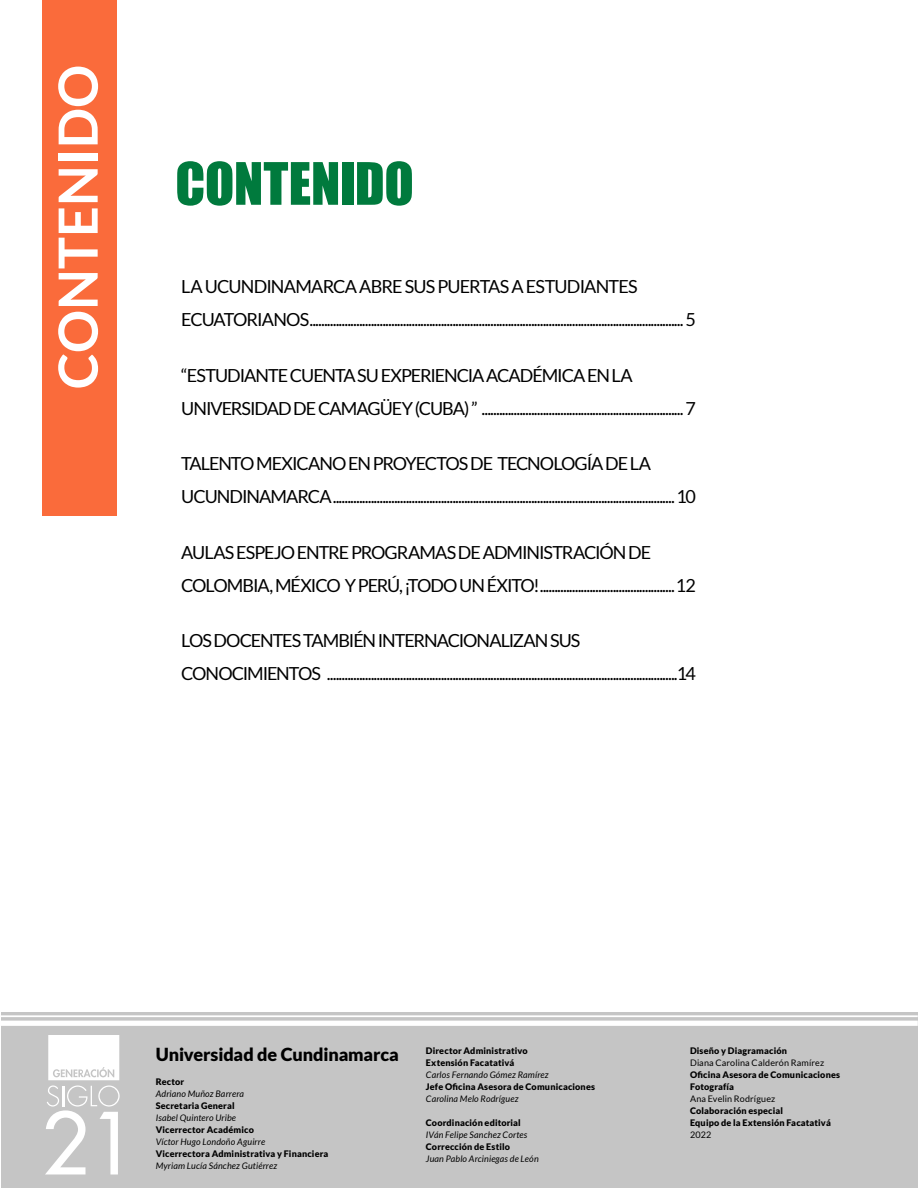
<style>
.page{position:relative;width:918px;height:1188px;background:#fff}
.page>*{position:absolute;margin:0;border:0;box-sizing:border-box;transform-origin:0 0}
.t1{font:700 54px "Lato";color:#fff}
.t2{font:54px "Impact";letter-spacing:-.005em;color:#007a3d}
.t3{font:18px/33px "Lato";letter-spacing:-.055em;color:#000}
.t4{font:900 18px "Lato";letter-spacing:-.01em;color:#000}
.t5{font:900 9px/12px "Lato";letter-spacing:.015em;color:#000}
.t6{font:italic 9px "Lato";letter-spacing:.015em;color:#000}
.t7{font:9px "Lato";letter-spacing:.015em;color:#000}
</style>
<div class="page">
<div style="left:2px;top:1012px;width:916px;height:176px;background:#c5c5c5"></div>
<svg style="left:45px;top:1035px;width:75px;height:139px"></svg>
<hr style="left:0;top:1015px;width:918px;height:2px;background:#fff">
<div style="left:0;top:1021px;width:918px;height:5px;background:#fff"></div>
<div style="left:42px;top:0;width:75px;height:515px;background:#fa6b3b"></div>
<h1 class="t1" style="left:47px;top:389px;width:326px;rotate:-90deg">CONTENIDO</h1>
<h1 class="t2" style="left:175px;top:142px;width:240px">CONTENIDO</h1>
<p class="t3" style="left:181px;top:270px;width:516px">LA UCUNDINAMARCA ABRE SUS PUERTAS A ESTUDIANTES<br>ECUATORIANOS................................................................................................................................5</p>
<p class="t3" style="left:181px;top:359px;width:516px">“ESTUDIANTE CUENTA SU EXPERIENCIA ACADÉMICA EN LA<br>UNIVERSIDAD DE CAMAGÜEY (CUBA) ” .....................................................................7</p>
<p class="t3" style="left:181px;top:447px;width:516px">TALENTO MEXICANO EN PROYECTOS DE TECNOLOGÍA DE LA<br>UCUNDINAMARCA.....................................................................................................................10</p>
<p class="t3" style="left:181px;top:536px;width:516px">AULAS ESPEJO ENTRE PROGRAMAS DE ADMINISTRACIÓN DE<br>COLOMBIA, MÉXICO Y PERÚ, ¡TODO UN ÉXITO!..............................................12</p>
<p class="t3" style="left:181px;top:624px;width:516px">LOS DOCENTES TAMBIÉN INTERNACIONALIZAN SUS<br>CONOCIMIENTOS ........................................................................................................................14</p>
<p class="t4" style="left:156px;top:1044px;width:245px">Universidad de Cundinamarca</p>
<p class="t5" style="left:156px;top:1076px;width:30px">Rector</p>
<p class="t6" style="left:156px;top:1089px;width:90px">Adriano Muñoz Barrera</p>
<p class="t5" style="left:156px;top:1100px;width:80px">Secretaria General</p>
<p class="t6" style="left:156px;top:1113px;width:82px">Isabel Quintero Uribe</p>
<p class="t5" style="left:156px;top:1124px;width:100px">Vicerrector Académico</p>
<p class="t6" style="left:156px;top:1137px;width:111px">Víctor Hugo Londoño Aguirre</p>
<p class="t5" style="left:156px;top:1148px;width:174px">Vicerrectora Administrativa y Financiera</p>
<p class="t6" style="left:156px;top:1161px;width:123px">Myriam Lucía Sánchez Gutiérrez</p>
<p class="t5" style="left:426px;top:1044px;width:103px">Director Administrativo<br>Extensión Facatativá</p>
<p class="t6" style="left:426px;top:1069px;width:124px">Carlos Fernando Gómez Ramírez</p>
<p class="t5" style="left:426px;top:1080px;width:171px">Jefe Oficina Asesora de Comunicaciones</p>
<p class="t6" style="left:426px;top:1093px;width:94px">Carolina Melo Rodríguez</p>
<p class="t5" style="left:426px;top:1116px;width:96px">Coordinación editorial</p>
<p class="t6" style="left:426px;top:1129px;width:103px">IVán Felipe Sanchez Cortes</p>
<p class="t5" style="left:426px;top:1140px;width:86px">Corrección de Estilo</p>
<p class="t6" style="left:426px;top:1153px;width:114px">Juan Pablo Arciniegas de León</p>
<p class="t5" style="left:690px;top:1044px;width:98px">Diseño y Diagramación</p>
<p class="t7" style="left:690px;top:1057px;width:136px">Diana Carolina Calderón Ramírez</p>
<p class="t5" style="left:690px;top:1068px;width:152px">Oficina Asesora de Comunicaciones<br>Fotografía</p>
<p class="t7" style="left:690px;top:1093px;width:87px">Ana Evelin Rodríguez</p>
<p class="t5" style="left:690px;top:1104px;width:142px">Colaboración especial<br>Equipo de la Extensión Facatativá</p>
<p class="t7" style="left:690px;top:1129px;width:23px">2022</p>
</div>
